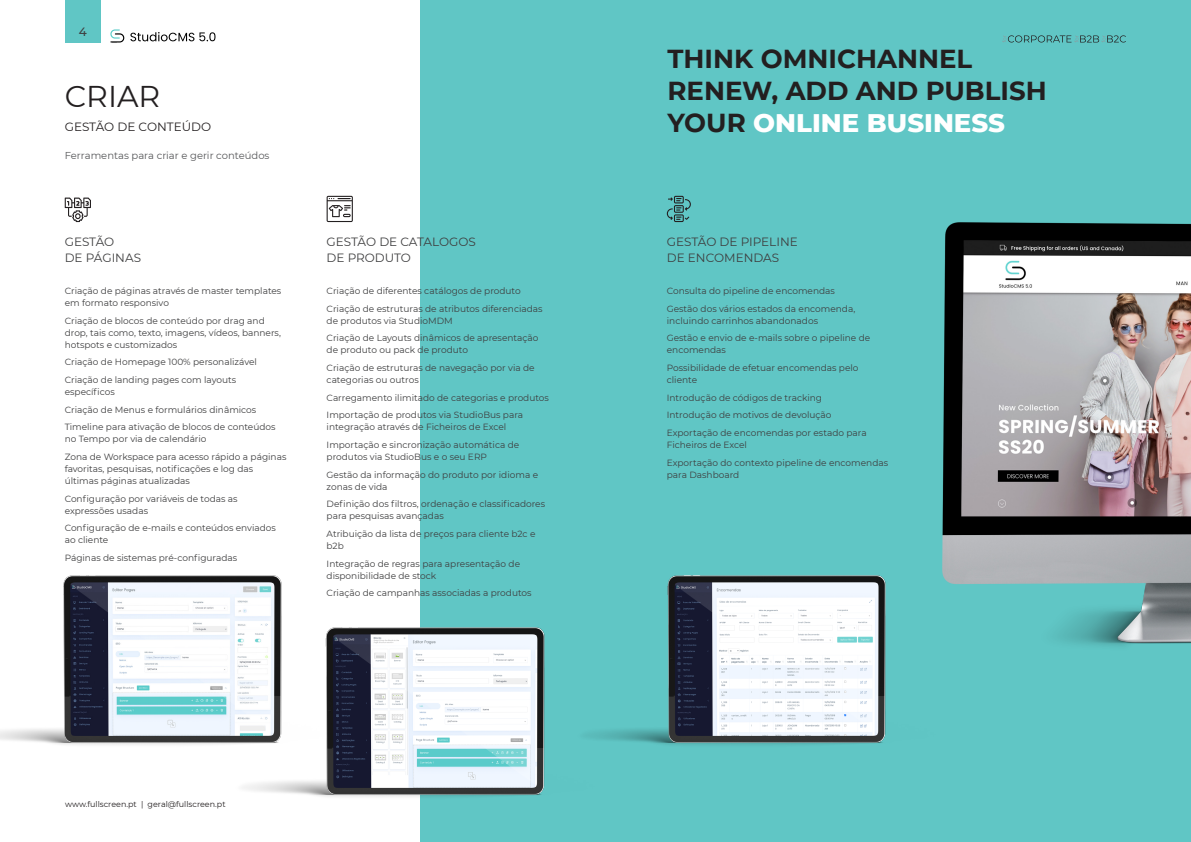
<style>
.page{position:relative;width:1191px;height:842px;background:#fff}
.page>*{position:absolute;margin:0;border:0;box-sizing:border-box;transform-origin:0 0}
.H-2{font:30px "Montserrat";color:#231f20}
.H-3{font:700 26px "Montserrat";color:#231f20}
.H-3-2{font:800 26px "Montserrat";color:#fff}
.H-6{font:12px/16px "Montserrat";color:#3e3e3f}
.H-6-2{font:12px "Montserrat";color:#231f20}
.t1{font:500 12px "Montserrat";color:#3e3e3f}
.Body_centered{font:10px "Montserrat";color:#57585a}
.Lista_funcionalidade{font:9px/12px "Montserrat";color:#3e3e3f}
.t2{font:8px "Montserrat";color:#231f20}
.s1{font-weight:700;color:#231f20}
</style>
<div class="page">
<svg style="left:130px;top:32px;width:85px;height:9px"></svg>
<svg style="left:110px;top:29px;width:14px;height:14px"></svg>
<div style="left:420px;top:0;width:771px;height:842px;background:#60c6c5"></div>
<img style="left:243px;top:628px;width:302px;height:169px">
<img style="left:588px;top:575px;width:298px;height:170px">
<img style="left:942px;top:223px;width:249px;height:423px">
<img style="left:0;top:575px;width:339px;height:172px">
<div style="left:65px;top:0;width:35px;height:43px;background:#60c6c5"></div>
<svg style="left:1002px;top:35px;width:124px;height:8px"></svg>
<svg style="left:65px;top:198px;width:26px;height:24px"></svg>
<svg style="left:326px;top:196px;width:27px;height:26px"></svg>
<svg style="left:666px;top:196px;width:25px;height:26px"></svg>
<h3 class="t1" style="left:79px;top:23px;width:10px">4</h3>
<p class="H-2" style="left:65px;top:76px;width:97px">CRIAR</p>
<p class="H-6-2" style="left:65px;top:118px;width:148px">GESTÃO DE CONTEÚDO</p>
<p class="Body_centered" style="left:65px;top:148px;width:206px">Ferramentas para criar e gerir conteúdos</p>
<p class="H-6" style="left:65px;top:234px;width:78px">GESTÃO<br>DE PÁGINAS</p>
<p class="Lista_funcionalidade" style="left:65px;top:285px;width:218px">Criação de páginas através de master templates em formato responsivo</p>
<p class="Lista_funcionalidade" style="left:65px;top:314px;width:218px">Criação de blocos de conteúdo por drag and drop, tais como, texto, imagens, vídeos, banners, hotspots e customizados</p>
<p class="Lista_funcionalidade" style="left:65px;top:356px;width:194px">Criação de Homepage 100% personalizável</p>
<p class="Lista_funcionalidade" style="left:65px;top:374px;width:173px">Criação de landing pages com layouts específicos</p>
<p class="Lista_funcionalidade" style="left:65px;top:403px;width:193px">Criação de Menus e formulários dinâmicos</p>
<p class="Lista_funcionalidade" style="left:65px;top:421px;width:212px">Timeline para ativação de blocos de conteúdos no Tempo por via de calendário</p>
<p class="Lista_funcionalidade" style="left:65px;top:451px;width:223px">Zona de Workspace para acesso rápido a páginas favoritas, pesquisas, notificações e log das últimas páginas atualizadas</p>
<p class="Lista_funcionalidade" style="left:65px;top:492px;width:174px">Configuração por variáveis de todas as expressões usadas</p>
<p class="Lista_funcionalidade" style="left:65px;top:522px;width:213px">Configuração de e-mails e conteúdos enviados ao cliente</p>
<p class="Lista_funcionalidade" style="left:65px;top:552px;width:174px">Páginas de sistemas pré-configuradas</p>
<p class="H-6" style="left:326px;top:234px;width:151px">GESTÃO DE CATALOGOS</p>
<p class="H-6" style="left:326px;top:250px;width:86px">DE PRODUTO</p>
<p class="Lista_funcionalidade" style="left:326px;top:285px;width:196px">Criação de diferentes catálogos de produto</p>
<p class="Lista_funcionalidade" style="left:326px;top:302px;width:217px">Criação de estruturas de atributos diferenciadas de produtos via StudioMDM</p>
<p class="Lista_funcionalidade" style="left:326px;top:332px;width:213px">Criação de Layouts dinâmicos de apresentação de produto ou pack de produto</p>
<p class="Lista_funcionalidade" style="left:326px;top:362px;width:210px">Criação de estruturas de navegação por via de categorias ou outros</p>
<p class="Lista_funcionalidade" style="left:326px;top:391px;width:224px">Carregamento ilimitado de categorias e produtos</p>
<p class="Lista_funcionalidade" style="left:326px;top:409px;width:198px">Importação de produtos via StudioBus para integração através de Ficheiros de Excel</p>
<p class="Lista_funcionalidade" style="left:326px;top:439px;width:194px">Importação e sincronização automática de produtos via StudioBus e o seu ERP</p>
<p class="Lista_funcionalidade" style="left:326px;top:468px;width:213px">Gestão da informação do produto por idioma e zonas de vida</p>
<p class="Lista_funcionalidade" style="left:326px;top:498px;width:220px">Definição dos filtros, ordenação e classificadores para pesquisas avançadas</p>
<p class="Lista_funcionalidade" style="left:326px;top:528px;width:210px">Atribuição da lista de preços para cliente b2c e b2b</p>
<p class="Lista_funcionalidade" style="left:326px;top:557px;width:195px">Integração de regras para apresentação de disponibilidade de stock</p>
<p class="Lista_funcionalidade" style="left:326px;top:587px;width:206px">Criação de campanhas associadas a produtos</p>
<p class="t2" style="left:65px;top:799px;width:162px">www.fullscreen.pt | geral@fullscreen.pt</p>
<p class="H-3" style="left:667px;top:40px;width:306px">THINK OMNICHANNEL</p>
<p class="H-3" style="left:667px;top:72px;width:381px">RENEW, ADD AND PUBLISH</p>
<p class="H-3-2" style="left:667px;top:103px;width:339px"><span class="s1">YOUR</span> ONLINE BUSINESS</p>
<p class="H-6" style="left:667px;top:234px;width:132px">GESTÃO DE PIPELINE</p>
<p class="H-6" style="left:667px;top:250px;width:114px">DE ENCOMENDAS</p>
<p class="Lista_funcionalidade" style="left:667px;top:285px;width:170px">Consulta do pipeline de encomendas</p>
<p class="Lista_funcionalidade" style="left:667px;top:302px;width:190px">Gestão dos vários estados da encomenda, incluindo carrinhos abandonados</p>
<p class="Lista_funcionalidade" style="left:667px;top:332px;width:205px">Gestão e envio de e-mails sobre o pipeline de encomendas</p>
<p class="Lista_funcionalidade" style="left:667px;top:362px;width:193px">Possibilidade de efetuar encomendas pelo cliente</p>
<p class="Lista_funcionalidade" style="left:667px;top:391px;width:157px">Introdução de códigos de tracking</p>
<p class="Lista_funcionalidade" style="left:667px;top:409px;width:166px">Introdução de motivos de devolução</p>
<p class="Lista_funcionalidade" style="left:667px;top:427px;width:201px">Exportação de encomendas por estado para<br>Ficheiros de Excel</p>
<p class="Lista_funcionalidade" style="left:667px;top:456px;width:223px">Exportação do contexto pipeline de encomendas para Dashboard</p>
</div>
